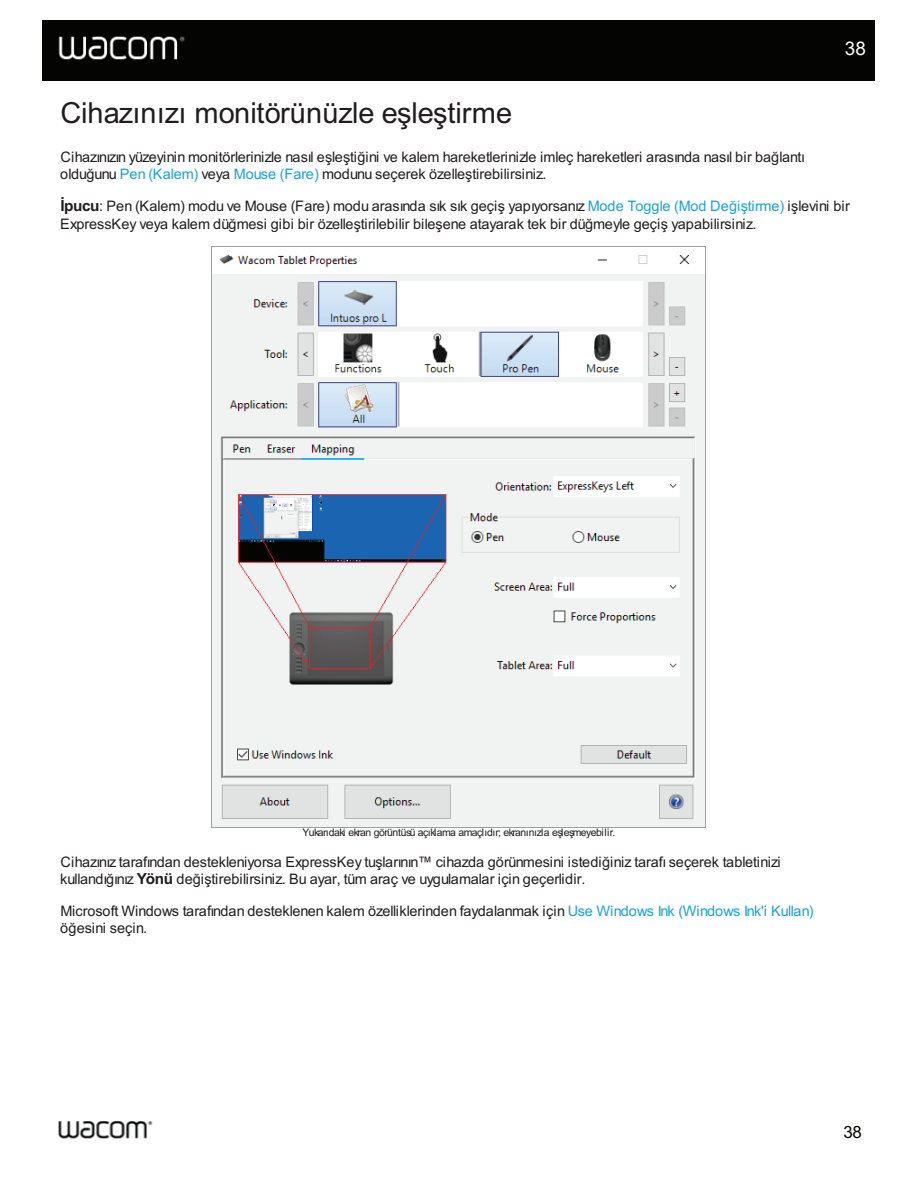
<style>
.page{position:relative;width:918px;height:1188px;background:#fff}
.page>*{position:absolute;margin:0;border:0;box-sizing:border-box;transform-origin:0 0}
.t1{font:32.4px "Arial";letter-spacing:-.005em;color:#211d1e}
.t2{font:18.9px "Arial";color:#040503}
.t3{font:18.9px "Arial";color:#fff}
.t4{font:16.2px/17.1px "Arial";letter-spacing:-.005em;color:#211d1e}
.t5{font:11.7px "Arial";letter-spacing:-.035em;color:#211d1e}
.s1{color:#19a2dc}
.s2{font-weight:700;font-size:17.1px}
</style>
<div class="page">
<img style="left:212px;top:247px;width:494px;height:580px">
<div style="left:42px;top:20px;width:833px;height:60px;background:#040503"></div>
<img style="left:58px;top:36px;width:127px;height:24px">
<img style="left:58px;top:1121px;width:95px;height:18px">
<p class="t3" style="left:845px;top:35px;width:23px">38</p>
<h1 class="t1" style="left:60px;top:97px;width:453px">Cihazınızı monitörünüzle eşleştirme</h1>
<p class="t4" style="left:60px;top:149px;width:746px">Cihazınızın yüzeyinin monitörlerinizle nasıl eşleştiğini ve kalem hareketlerinizle imleç hareketleri arasında nasıl bir bağlantı olduğunu <span class="s1">Pen (Kalem)</span> veya <span class="s1">Mouse (Fare)</span> modunu seçerek özelleştirebilirsiniz.</p>
<p class="t4" style="left:60px;top:197px;width:791px;line-height:18px"><span class="s2">İpucu</span>: Pen (Kalem) modu ve Mouse (Fare) modu arasında sık sık geçiş yapıyorsanız <span class="s1">Mode Toggle (Mod Değiştirme)</span> işlevini bir<br>ExpressKey veya kalem düğmesi gibi bir özelleştirilebilir bileşene atayarak tek bir düğmeyle geçiş yapabilirsiniz.</p>
<p class="t5" style="left:303px;top:827px;width:314px">Yukarıdaki ekran görüntüsü açıklama amaçlıdır; ekranınızla eşleşmeyebilir.</p>
<p class="t4" style="left:60px;top:854px;width:722px">Cihazınız tarafından destekleniyorsa ExpressKey tuşlarının™ cihazda görünmesini istediğiniz tarafı seçerek tabletinizi kullandığınız <span class="s2">Yönü</span> değiştirebilirsiniz. Bu ayar, tüm araç ve uygulamalar için geçerlidir.</p>
<p class="t4" style="left:60px;top:903px;width:755px">Microsoft Windows tarafından desteklenen kalem özelliklerinden faydalanmak için <span class="s1">Use Windows Ink (Windows Ink'i Kullan) </span>öğesini seçin.</p>
<p class="t2" style="left:843px;top:1123px;width:20px">38</p>
</div>
